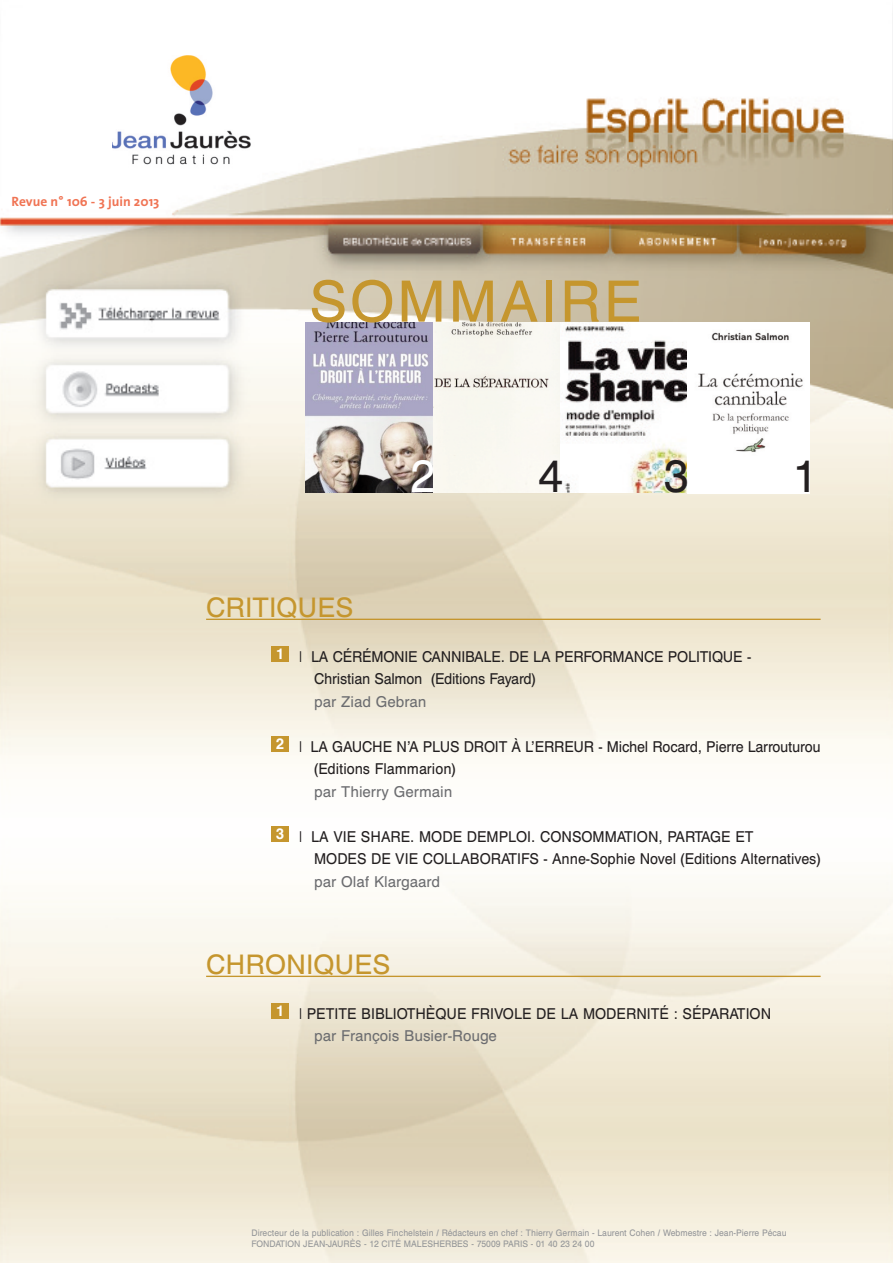
<style>
.page{position:relative;width:893px;height:1263px;background:#fff}
.page>*{position:absolute;margin:0;border:0;box-sizing:border-box;transform-origin:0 0}
.t1{font:57px "AT Triumvirate";letter-spacing:.05em;color:#c5962e}
.t2{font:45px "AT Triumvirate";color:#231f20}
.t3{font:45px "AT Triumvirate";color:#fff}
.t4{font:27px "AT Triumvirate";color:#c5962e}
.t5{font:15px/22.5px "AT Triumvirate";color:#231f20;scale:.95 1}
.t6{font:15px "AT Triumvirate";color:#6c6d70}
.t7{font:700 15px "AT Triumvirate";color:#fff}
.t8{font:700 13.5px "The Sans";color:#f07454}
.t9{font:9px/10.8px "AT Triumvirate";color:#939598;scale:.95 1}
.s1{font-weight:300}
.s2{color:#6c6d70}
</style>
<div class="page">
<img style="left:0;top:13px;width:893px;height:1250px">
<img style="left:112px;top:56px;width:146px;height:118px">
<img style="left:305px;top:322px;width:128px;height:170px">
<svg style="left:433px;top:322px;width:128px;height:170px;fill:#f8f7f0"></svg>
<svg style="left:561px;top:322px;width:126px;height:170px"></svg>
<img style="left:687px;top:322px;width:123px;height:172px">
<hr style="left:206px;top:619px;width:615px;height:1px;background:#c5962e">
<hr style="left:206px;top:976px;width:615px;height:1px;background:#c5962e">
<div style="left:271px;top:826px;width:18px;height:16px;background:#c5962e"></div>
<div style="left:271px;top:646px;width:18px;height:16px;background:#c5962e"></div>
<div style="left:271px;top:736px;width:18px;height:16px;background:#c5962e"></div>
<div style="left:271px;top:1003px;width:18px;height:16px;background:#c5962e"></div>
<p class="t8" style="left:12px;top:196px;width:149px">Revue n° 106 - 3 juin 2013</p>
<h1 class="t1" style="left:309px;top:281px;width:334px">SOMMAIRE</h1>
<h2 class="t3" style="left:410px;top:460px;width:27px">2</h2>
<h2 class="t2" style="left:538px;top:460px;width:27px">4</h2>
<h2 class="t2" style="left:663px;top:460px;width:27px">3</h2>
<h2 class="t2" style="left:792px;top:460px;width:27px">1</h2>
<h3 class="t4" style="left:206px;top:597px;width:149px">CRITIQUES</h3>
<p class="t5" style="left:314px;top:647px;width:462px;text-indent:-15px"><span class="s1">I</span> LA CÉRÉMONIE CANNIBALE. DE LA PERFORMANCE POLITIQUE -<br>Christian Salmon (Editions Fayard)</p>
<p class="t6" style="left:314px;top:696px;width:114px">par Ziad Gebran</p>
<p class="t5" style="left:314px;top:737px;width:535px;text-indent:-15px"><span class="s1">I</span> LA GAUCHE N’A PLUS DROIT À L’ERREUR - Michel Rocard, Pierre Larrouturou (Editions Flammarion)</p>
<p class="t6" style="left:314px;top:786px;width:140px">par Thierry Germain</p>
<p class="t5" style="left:314px;top:827px;width:535px;text-indent:-15px"><span class="s1">I</span> LA VIE SHARE. MODE DEMPLOI. CONSOMMATION, PARTAGE ET<br>MODES DE VIE COLLABORATIFS - Anne-Sophie Novel (Editions Alternatives)</p>
<p class="t6" style="left:314px;top:876px;width:127px">par Olaf Klargaard</p>
<p class="t7" style="left:276px;top:648px;width:10px">1</p>
<p class="t7" style="left:276px;top:738px;width:10px">2</p>
<p class="t7" style="left:276px;top:828px;width:10px">3</p>
<h3 class="t4" style="left:206px;top:954px;width:186px">CHRONIQUES</h3>
<p class="t5" style="left:314px;top:1004px;width:483px;text-indent:-15px"><span class="s1">I</span> PETITE BIBLIOTHÈQUE FRIVOLE DE LA MODERNITÉ : SÉPARATION <span class="s2">par François Busier-Rouge</span></p>
<p class="t7" style="left:276px;top:1005px;width:10px">1</p>
<p class="t9" style="left:252px;top:1228px;width:565px">Directeur de la publication : Gilles Finchelstein / Rédacteurs en chef : Thierry Germain - Laurent Cohen / Webmestre : Jean-Pierre Pécau<br>FONDATION JEAN-JAURÈS - 12 CITÉ MALESHERBES - 75009 PARIS - 01 40 23 24 00</p>
</div>
